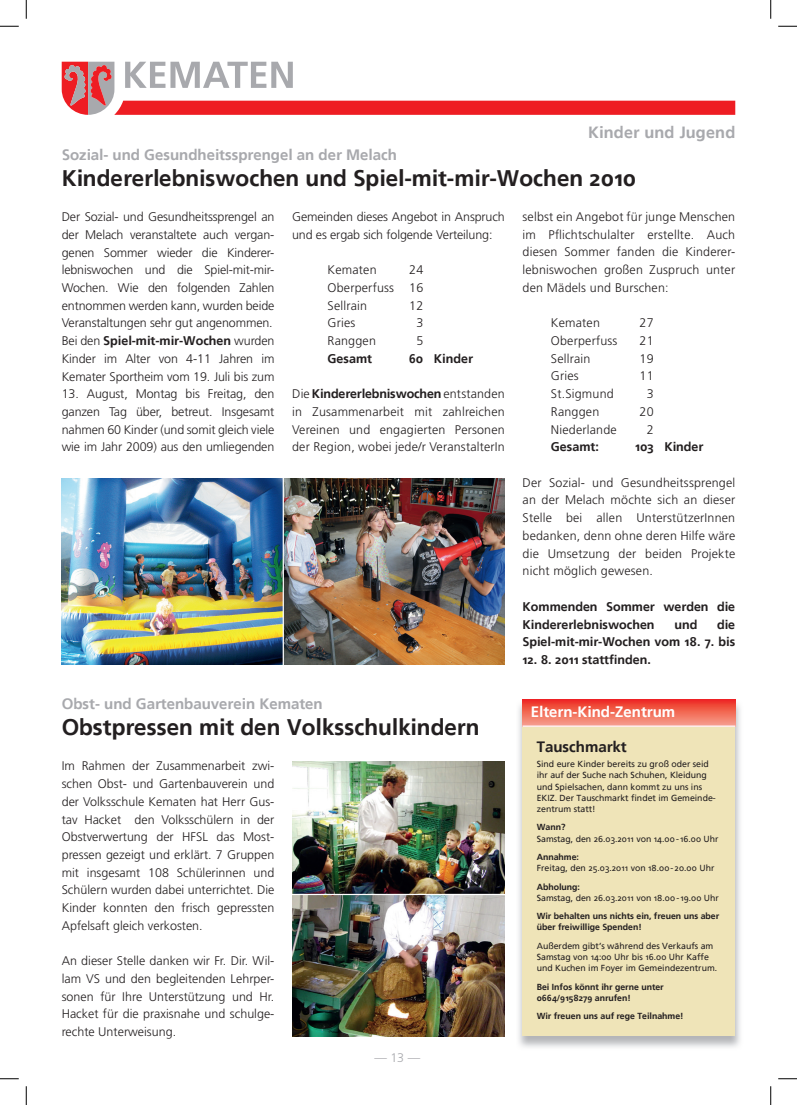
<style>
.page{position:relative;width:797px;height:1105px;background:#fff}
.page>*{position:absolute;margin:0;border:0;box-sizing:border-box;transform-origin:0 0}
.t1{font:700 22.5px "Frutiger Linotype";color:#231f20}
.t2{font:700 16.25px "Frutiger Linotype";letter-spacing:.01em;color:#a8a9ad}
.t3{font:700 15px "Frutiger Linotype";color:#a8a9ad}
.t4{font:700 15px "Frutiger Linotype";color:#fff}
.t5{font:700 15px "Frutiger Linotype";color:#231f20}
.t6{font:300 12.5px/17.8px "Frutiger LT Pro";color:#231f20;text-align:justify}
.t7{font:700 12.5px/17.8px "Frutiger Linotype";color:#231f20}
.t8{font:300 12.5px "Frutiger LT Pro";color:#a8a9ad}
.t9{font:8.75px/11.2px "Frutiger Linotype";color:#231f20}
.t10{font:700 8.75px/11.2px "Frutiger Linotype";color:#231f20}
.s1{font-family:"Frutiger LT Pro";font-weight:300}
</style>
<div class="page">
<svg style="left:62px;top:62px;width:673px;height:53px"></svg>
<img style="left:62px;top:478px;width:221px;height:186px">
<img style="left:284px;top:478px;width:221px;height:186px">
<img style="left:292px;top:761px;width:213px;height:133px">
<img style="left:292px;top:895px;width:213px;height:141px">
<img style="left:518px;top:700px;width:222px;height:348px">
<div style="left:522px;top:699px;width:213px;height:337px;background:#efe4b8"></div>
<svg style="left:522px;top:699px;width:213px;height:26px;background:#f16453"></svg>
<hr style="left:522px;top:725px;width:213px;height:2px;background:#fff">
<svg style="left:0;top:25px;width:19px;height:2px"></svg>
<svg style="left:778px;top:25px;width:19px;height:2px"></svg>
<svg style="left:0;top:1078px;width:19px;height:1px"></svg>
<svg style="left:778px;top:1078px;width:19px;height:1px"></svg>
<svg style="left:25px;top:0;width:2px;height:19px"></svg>
<svg style="left:25px;top:1086px;width:2px;height:19px"></svg>
<svg style="left:770px;top:0;width:1px;height:19px"></svg>
<svg style="left:770px;top:1086px;width:1px;height:19px"></svg>
<h2 class="t2" style="left:588px;top:122px;width:149px">Kinder und Jugend</h2>
<p class="t3" style="left:62px;top:145px;width:337px">Sozial- und Gesundheitssprengel an der Melach</p>
<h1 class="t1" style="left:62px;top:164px;width:576px">Kindererlebniswochen und Spiel-mit-mir-Wochen 2010</h1>
<p class="t6" style="left:62px;top:208px;width:214px">Der Sozial- und Gesundheitssprengel an der Melach veranstaltete auch vergan&shy;genen Sommer wieder die Kinderer&shy;lebniswochen und die Spiel-mit-mir-Wochen. Wie den folgenden Zahlen entnommen werden kann, wurden beide Veranstaltungen sehr gut angenommen.</p>
<p class="t7" style="left:62px;top:332px;width:214px"><span class="s1">Bei den</span> Spiel-mit-mir-Wochen <span class="s1">wurden</span></p>
<p class="t6" style="left:62px;top:350px;width:214px">Kinder im Alter von 4-11 Jahren im<br>Kemater Sportheim vom 19. Juli bis zum</p>
<p class="t6" style="left:62px;top:385px;width:214px">13. August, Montag bis Freitag, den ganzen Tag über, betreut. Insgesamt nahmen 60 Kinder (und somit gleich viele wie im Jahr 2009) aus den umliegenden</p>
<p class="t6" style="left:292px;top:208px;width:214px">Gemeinden dieses Angebot in Anspruch und es ergab sich folgende Verteilung:</p>
<p class="t6" style="left:327px;top:261px;width:51px">Kematen</p>
<p class="t6" style="left:327px;top:261px;width:97px;text-indent:82px">24<br>Oberperfuss 16<br>Sellrain</p>
<p class="t6" style="left:409px;top:297px;width:16px">12</p>
<p class="t6" style="left:327px;top:314px;width:29px">Gries</p>
<p class="t6" style="left:416px;top:314px;width:8px">3</p>
<p class="t6" style="left:327px;top:332px;width:50px">Ranggen</p>
<p class="t6" style="left:416px;top:332px;width:8px">5</p>
<p class="t7" style="left:327px;top:349px;width:46px">Gesamt</p>
<p class="t7" style="left:409px;top:349px;width:66px">60 Kinder</p>
<p class="t7" style="left:292px;top:385px;width:214px"><span class="s1">Die</span> Kindererlebniswochen <span class="s1">entstanden</span></p>
<p class="t6" style="left:292px;top:403px;width:214px">in Zusammenarbeit mit zahlreichen Vereinen und engagierten Personen der Region, wobei jede/r VeranstalterIn</p>
<p class="t3" style="left:62px;top:695px;width:262px">Obst- und Gartenbauverein Kematen</p>
<h1 class="t1" style="left:62px;top:713px;width:419px">Obstpressen mit den Volksschulkindern</h1>
<p class="t6" style="left:62px;top:757px;width:214px">Im Rahmen der Zusammenarbeit zwi&shy;schen Obst- und Gartenbauverein und der Volksschule Kematen hat Herr Gus&shy;tav Hacket den Volksschülern in der Obstverwertung der HFSL das Most&shy;pressen gezeigt und erklärt. 7 Gruppen mit insgesamt 108 Schülerinnen und Schülern wurden dabei unterrichtet. Die Kinder konnten den frisch gepressten Apfelsaft gleich verkosten.</p>
<p class="t6" style="left:62px;top:952px;width:214px">An dieser Stelle danken wir Fr. Dir. Wil&shy;lam VS und den begleitenden Lehrper&shy;sonen für Ihre Unterstützung und Hr.<br>Hacket für die praxisnahe und schulge&shy;rechte Unterweisung.</p>
<p class="t8" style="left:374px;top:1050px;width:47px">— 13 —</p>
<p class="t6" style="left:522px;top:208px;width:214px">selbst ein Angebot für junge Menschen im Pflichtschulalter erstellte. Auch diesen Sommer fanden die Kinderer&shy;lebniswochen großen Zuspruch unter den Mädels und Burschen:</p>
<p class="t6" style="left:551px;top:314px;width:51px">Kematen</p>
<p class="t6" style="left:639px;top:314px;width:16px">27</p>
<p class="t6" style="left:551px;top:332px;width:68px">Oberperfuss</p>
<p class="t6" style="left:639px;top:332px;width:16px">21</p>
<p class="t6" style="left:551px;top:350px;width:41px">Sellrain</p>
<p class="t6" style="left:639px;top:350px;width:16px">19</p>
<p class="t6" style="left:551px;top:367px;width:29px">Gries</p>
<p class="t6" style="left:639px;top:367px;width:16px">11</p>
<p class="t6" style="left:551px;top:385px;width:64px">St.Sigmund</p>
<p class="t6" style="left:646px;top:385px;width:8px">3</p>
<p class="t6" style="left:551px;top:403px;width:50px">Ranggen</p>
<p class="t6" style="left:639px;top:403px;width:16px">20</p>
<p class="t6" style="left:551px;top:420px;width:67px">Niederlande</p>
<p class="t6" style="left:646px;top:420px;width:8px">2</p>
<p class="t7" style="left:551px;top:438px;width:49px">Gesamt:</p>
<p class="t7" style="left:635px;top:438px;width:70px">103 Kinder</p>
<p class="t6" style="left:522px;top:474px;width:214px">Der Sozial- und Gesundheitssprengel an der Melach möchte sich an dieser Stelle bei allen UnterstützerInnen bedanken, denn ohne deren Hilfe wäre die Umsetzung der beiden Projekte nicht möglich gewesen.</p>
<p class="t7" style="left:522px;top:597px;width:214px">Kommenden Sommer werden die<br>Kindererlebniswochen</p>
<p class="t7" style="left:522px;top:615px;width:214px;text-align:right">die<br>Spiel-mit-mir-Wochen vom 18. 7. bis</p>
<p class="t7" style="left:522px;top:651px;width:130px">12. 8. 2011 stattfinden.</p>
<p class="t7" style="left:674px;top:615px;width:24px">und</p>
<p class="t4" style="left:531px;top:703px;width:146px">Eltern-Kind-Zentrum</p>
<p class="t5" style="left:536px;top:738px;width:92px">Tauschmarkt</p>
<p class="t9" style="left:536px;top:758px;width:180px">Sind eure Kinder bereits zu groß oder seid ihr auf der Suche nach Schuhen, Kleidung und Spielsachen, dann kommt zu uns ins EKIZ. Der Tauschmarkt findet im Gemeinde&shy;zentrum statt!</p>
<p class="t10" style="left:536px;top:822px;width:30px">Wann?</p>
<p class="t9" style="left:536px;top:833px;width:183px">Samstag, den 26.03.2011 von 14.00 - 16.00 Uhr</p>
<p class="t10" style="left:536px;top:851px;width:44px">Annahme:</p>
<p class="t9" style="left:536px;top:862px;width:179px">Freitag, den 25.03.2011 von 18.00 - 20.00 Uhr</p>
<p class="t10" style="left:536px;top:881px;width:45px">Abholung:</p>
<p class="t9" style="left:536px;top:892px;width:184px">Samstag, den 26.03.2011 von 18.00 - 19.00 Uhr</p>
<p class="t10" style="left:536px;top:910px;width:184px">Wir behalten uns nichts ein, freuen uns aber über freiwillige Spenden!</p>
<p class="t9" style="left:536px;top:940px;width:182px">Außerdem gibt’s während des Verkaufs am<br>Samstag von 14:00 Uhr bis 16.00 Uhr Kaffe und Kuchen im Foyer im Gemeindezentrum.</p>
<p class="t10" style="left:536px;top:981px;width:128px">Bei Infos könnt ihr gerne unter<br>0664/9158279 anrufen!</p>
<p class="t10" style="left:536px;top:1010px;width:148px">Wir freuen uns auf rege Teilnahme!</p>
</div>
